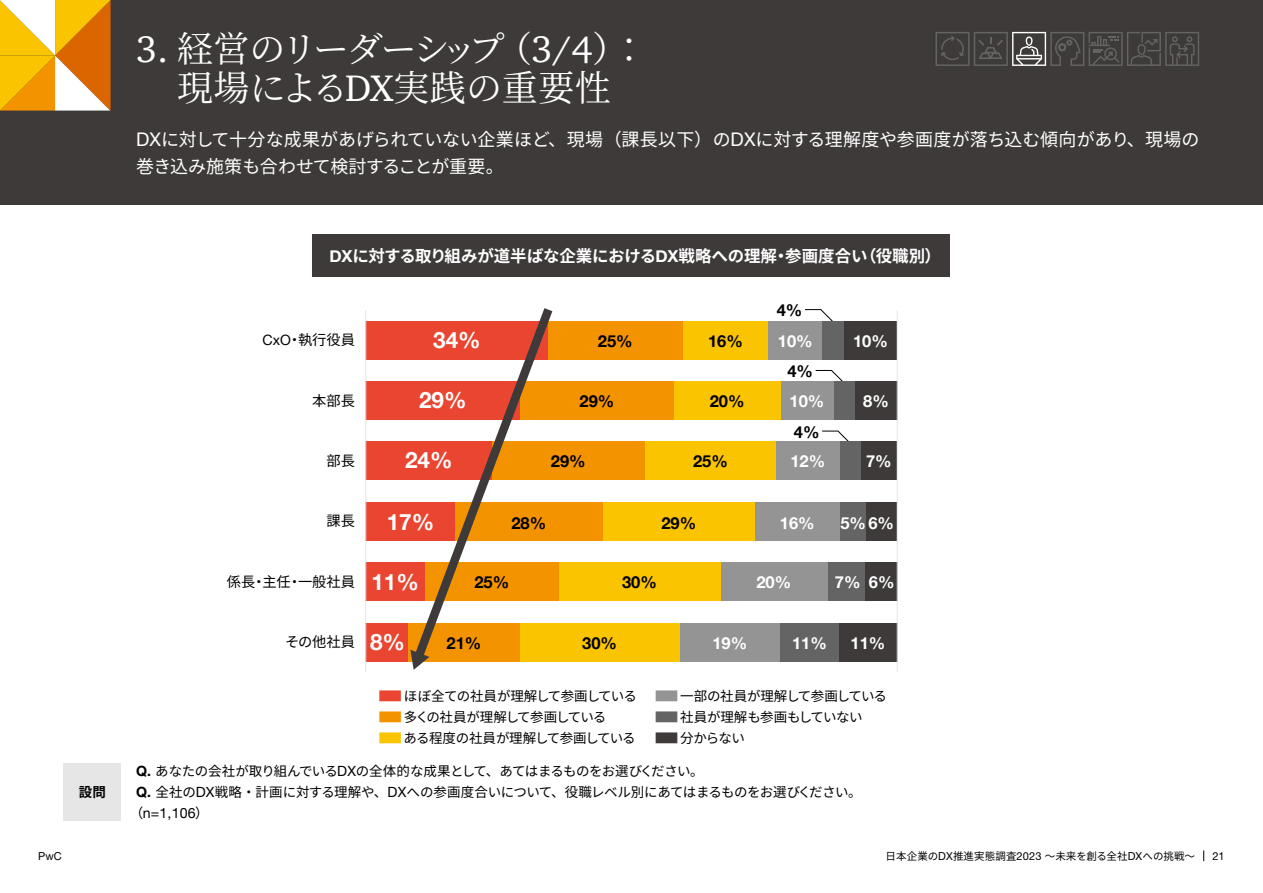
<style>
.page{position:relative;width:1263px;height:893px;background:#fff}
.page>*{position:absolute;margin:0;border:0;box-sizing:border-box;transform-origin:0 0}
.t1{font:36px/39px "Noto Serif CJ Kjp";letter-spacing:-.025em;color:#fff}
.t2{font:700 22.5px "Helvetica Neue";color:#fff}
.t3{font:18px/27px "Noto Sans CJ Kjp";letter-spacing:-.01em;color:#fff}
.t4{font:700 16.5px "Helvetica Neue";color:#000}
.t5{font:700 16.5px "Noto Sans CJ Kjp";letter-spacing:-.005em;color:#fff}
.t6{font:700 16.5px "Helvetica Neue";color:#fff}
.t7{font:14.25px "Noto Sans CJ Kjp";color:#000}
.t8{font:14.25px "Helvetica Neue";color:#000}
.t9{font:14.1px "Helvetica Neue LT Std";color:#000}
.t10{font:13.5px/21px "Noto Sans CJ Kjp";letter-spacing:-.03em;color:#000}
.t11{font:13.5px "Noto Sans CJ Kjp";letter-spacing:-.055em;color:#000}
.t12{font:700 13.5px "Noto Sans CJ Kjp";color:#000}
.t13{font:10.95px "Helvetica Neue LT Std";color:#000}
.t14{font:10.5px "Noto Sans CJ Kjp";letter-spacing:.01em;color:#000}
.s1{font-family:"ITC Charter Com";font-size:37.8px}
.s2{font-family:"Helvetica Neue LT Std";font-size:18.9px}
.s3{font-family:"Helvetica Neue"}
.s4{color:#e94530}
.s5{color:#f39300}
.s6{color:#fbc400}
.s7{color:#949495}
.s8{color:#656464}
.s9{color:#3e3a39}
.s10{font-family:"Helvetica Neue";font-weight:700;font-size:14.1px}
.s11{font-family:"Helvetica Neue LT Std";font-size:14.1px}
.s12{font-family:"Noto Sans CJ Kjp";font-size:13.5px}
.s13{font-family:"Helvetica Neue LT Std";font-size:10.95px}
</style>
<div class="page">
<div style="left:0;top:0;width:1263px;height:204px;background:#3e3a39"></div>
<svg style="left:0;top:0;width:111px;height:111px"></svg>
<div style="left:64px;top:763px;width:57px;height:58px;background:#e6e6e6"></div>
<svg style="left:935px;top:32px;width:264px;height:34px"></svg>
<svg style="left:312px;top:234px;width:638px;height:428px"></svg>
<svg style="left:815px;top:370px;width:31px;height:11px"></svg>
<svg style="left:821px;top:430px;width:31px;height:12px"></svg>
<svg style="left:804px;top:309px;width:31px;height:12px"></svg>
<div style="left:843px;top:321px;width:54px;height:38px;background:#3e3a39"></div>
<div style="left:822px;top:321px;width:21px;height:38px;background:#656464"></div>
<div style="left:768px;top:321px;width:54px;height:38px;background:#949495"></div>
<div style="left:682px;top:321px;width:86px;height:38px;background:#fbc400"></div>
<div style="left:548px;top:321px;width:134px;height:38px;background:#f39300"></div>
<div style="left:366px;top:321px;width:182px;height:38px;background:#e94530"></div>
<div style="left:855px;top:381px;width:42px;height:39px;background:#3e3a39"></div>
<div style="left:833px;top:381px;width:22px;height:39px;background:#656464"></div>
<div style="left:780px;top:381px;width:53px;height:39px;background:#949495"></div>
<div style="left:674px;top:381px;width:106px;height:39px;background:#fbc400"></div>
<div style="left:520px;top:381px;width:154px;height:39px;background:#f39300"></div>
<div style="left:366px;top:381px;width:154px;height:39px;background:#e94530"></div>
<div style="left:860px;top:442px;width:37px;height:38px;background:#3e3a39"></div>
<div style="left:839px;top:442px;width:21px;height:38px;background:#656464"></div>
<div style="left:776px;top:442px;width:63px;height:38px;background:#949495"></div>
<div style="left:645px;top:442px;width:131px;height:38px;background:#fbc400"></div>
<div style="left:492px;top:442px;width:153px;height:38px;background:#f39300"></div>
<div style="left:366px;top:442px;width:126px;height:38px;background:#e94530"></div>
<div style="left:866px;top:502px;width:31px;height:38px;background:#3e3a39"></div>
<div style="left:839px;top:502px;width:27px;height:38px;background:#656464"></div>
<div style="left:755px;top:502px;width:84px;height:38px;background:#949495"></div>
<div style="left:602px;top:502px;width:153px;height:38px;background:#fbc400"></div>
<div style="left:455px;top:502px;width:147px;height:38px;background:#f39300"></div>
<div style="left:366px;top:502px;width:89px;height:38px;background:#e94530"></div>
<div style="left:865px;top:563px;width:32px;height:38px;background:#3e3a39"></div>
<div style="left:827px;top:563px;width:38px;height:38px;background:#656464"></div>
<div style="left:720px;top:563px;width:107px;height:38px;background:#949495"></div>
<div style="left:559px;top:563px;width:161px;height:38px;background:#fbc400"></div>
<div style="left:366px;top:563px;width:59px;height:38px;background:#e94530"></div>
<div style="left:839px;top:623px;width:58px;height:38px;background:#3e3a39"></div>
<div style="left:780px;top:623px;width:59px;height:38px;background:#656464"></div>
<div style="left:679px;top:623px;width:101px;height:38px;background:#949495"></div>
<div style="left:520px;top:623px;width:159px;height:38px;background:#fbc400"></div>
<div style="left:366px;top:623px;width:42px;height:38px;background:#e94530"></div>
<div style="left:313px;top:234px;width:637px;height:42px;background:#3e3a39"></div>
<hr style="left:365px;top:310px;width:1px;height:362px;background:#e6e6e6">
<hr style="left:897px;top:310px;width:1px;height:362px;background:#e6e6e6">
<svg style="left:408px;top:299px;width:151px;height:363px"></svg>
<svg style="left:410px;top:650px;width:19px;height:20px"></svg>
<p class="t12" style="left:79px;top:785px;width:29px">設問</p>
<p class="t13" style="left:38px;top:849px;width:25px">PwC</p>
<h1 class="t1" style="left:496px;top:30px;width:153px">)<span class="s1">3/4</span> ：(</h1>
<h1 class="t1" style="left:177px;top:30px;width:435px;text-indent:-41px"><span class="s1">3.</span> 経営のリーダーシップ<br>現場による<span class="s1">DX</span>実践の重要性</h1>
<h3 class="t3" style="left:136px;top:127px;width:1065px"><span class="s2">DX</span>に対して十分な成果があげられていない企業ほど、現場（課長以下）の<span class="s2">DX</span>に対する理解度や参画度が落ち込む傾向があり、現場の巻き込み施策も合わせて検討することが重要。</h3>
<p class="t5" style="left:329px;top:247px;width:449px"><span class="s3">DX</span>に対する取り組みが道半ばな企業における<span class="s3">DX</span>戦略への理解</p>
<p class="t5" style="left:860px;top:247px;width:83px">（役職別(</p>
<p class="t5" style="left:785px;top:247px;width:84px">参画度合い</p>
<p class="t5" style="left:773px;top:247px;width:18px">・</p>
<p class="t4" style="left:777px;top:297px;width:27px">4%</p>
<p class="t7" style="left:298px;top:332px;width:58px">執行役員</p>
<p class="t8" style="left:262px;top:330px;width:30px">CxO</p>
<p class="t7" style="left:287px;top:332px;width:16px">・</p>
<h2 class="t2" style="left:433px;top:322px;width:49px">34%</h2>
<p class="t4" style="left:598px;top:328px;width:36px">25%</p>
<p class="t4" style="left:708px;top:328px;width:36px">16%</p>
<p class="t6" style="left:778px;top:328px;width:36px">10%</p>
<p class="t6" style="left:853px;top:328px;width:36px">10%</p>
<p class="t4" style="left:787px;top:358px;width:27px">4%</p>
<p class="t7" style="left:312px;top:392px;width:44px">本部長</p>
<h2 class="t2" style="left:419px;top:382px;width:49px">29%</h2>
<p class="t4" style="left:579px;top:388px;width:36px">29%</p>
<p class="t4" style="left:710px;top:388px;width:36px">20%</p>
<p class="t6" style="left:789px;top:388px;width:36px">10%</p>
<p class="t6" style="left:863px;top:388px;width:27px">8%</p>
<p class="t4" style="left:794px;top:419px;width:27px">4%</p>
<p class="t7" style="left:326px;top:453px;width:30px">部長</p>
<h2 class="t2" style="left:405px;top:442px;width:49px">24%</h2>
<p class="t4" style="left:551px;top:448px;width:36px">29%</p>
<p class="t4" style="left:693px;top:448px;width:36px">25%</p>
<p class="t6" style="left:790px;top:448px;width:36px">12%</p>
<p class="t6" style="left:866px;top:448px;width:27px">7%</p>
<p class="t7" style="left:326px;top:513px;width:30px">課長</p>
<h2 class="t2" style="left:387px;top:504px;width:49px">17%</h2>
<p class="t4" style="left:511px;top:510px;width:36px">28%</p>
<p class="t4" style="left:661px;top:510px;width:36px">29%</p>
<p class="t6" style="left:780px;top:510px;width:36px">16%</p>
<p class="t6" style="left:840px;top:510px;width:55px">5%6%</p>
<p class="t7" style="left:262px;top:573px;width:30px">主任</p>
<p class="t7" style="left:298px;top:573px;width:58px">一般社員</p>
<p class="t7" style="left:227px;top:573px;width:30px">係長</p>
<p class="t7" style="left:252px;top:573px;width:16px">・</p>
<p class="t7" style="left:287px;top:573px;width:16px">・</p>
<h2 class="t2" style="left:371px;top:564px;width:49px">11%</h2>
<p class="t4" style="left:474px;top:569px;width:36px">25%</p>
<p class="t4" style="left:622px;top:569px;width:36px">30%</p>
<p class="t6" style="left:756px;top:569px;width:36px">20%</p>
<p class="t6" style="left:835px;top:569px;width:27px">7%</p>
<p class="t6" style="left:869px;top:569px;width:27px">6%</p>
<p class="t7" style="left:285px;top:634px;width:71px">その他社員</p>
<h2 class="t2" style="left:370px;top:625px;width:37px">8%</h2>
<p class="t4" style="left:447px;top:630px;width:36px">21%</p>
<p class="t4" style="left:582px;top:630px;width:36px">30%</p>
<p class="t10" style="left:377px;top:686px;width:261px"><span class="s4">■</span>ほぼ全ての社員が理解して参画している</p>
<p class="t11" style="left:377px;top:709px;width:231px"><span class="s5">■</span>多くの社員が理解して参画している</p>
<p class="t10" style="left:377px;top:728px;width:260px"><span class="s6">■</span>ある程度の社員が理解して参画している</p>
<p class="t6" style="left:712px;top:630px;width:36px">19%</p>
<p class="t6" style="left:792px;top:630px;width:36px">11%</p>
<p class="t6" style="left:851px;top:630px;width:36px">11%</p>
<p class="t10" style="left:653px;top:686px;width:235px"><span class="s7">■</span>一部の社員が理解して参画している</p>
<p class="t10" style="left:653px;top:707px;width:211px"><span class="s8">■</span>社員が理解も参画もしていない</p>
<p class="t10" style="left:653px;top:728px;width:93px"><span class="s9">■</span>分からない</p>
<p class="t10" style="left:136px;top:761px;width:727px"><span class="s10">Q.</span> あなたの会社が取り組んでいる<span class="s11">DX</span>の全体的な成果として、あてはまるものをお選びください。<br><span class="s10">Q.</span> 全社の<span class="s11">DX</span>戦略・計画に対する理解や、<span class="s11">DX</span>への参画度合いについて、役職レベル別にあてはまるものをお選びください。</p>
<p class="t9" style="left:130px;top:804px;width:80px"><span class="s12">（</span> =n 1,106<span class="s12">(</span></p>
<p class="t14" style="left:886px;top:850px;width:311px">日本企業の<span class="s13">DX</span>推進実態調査<span class="s13">2023</span> ～未来を創る全社<span class="s13">DX</span>への挑戦~</p>
<p class="t13" style="left:1212px;top:849px;width:14px">21</p>
</div>
